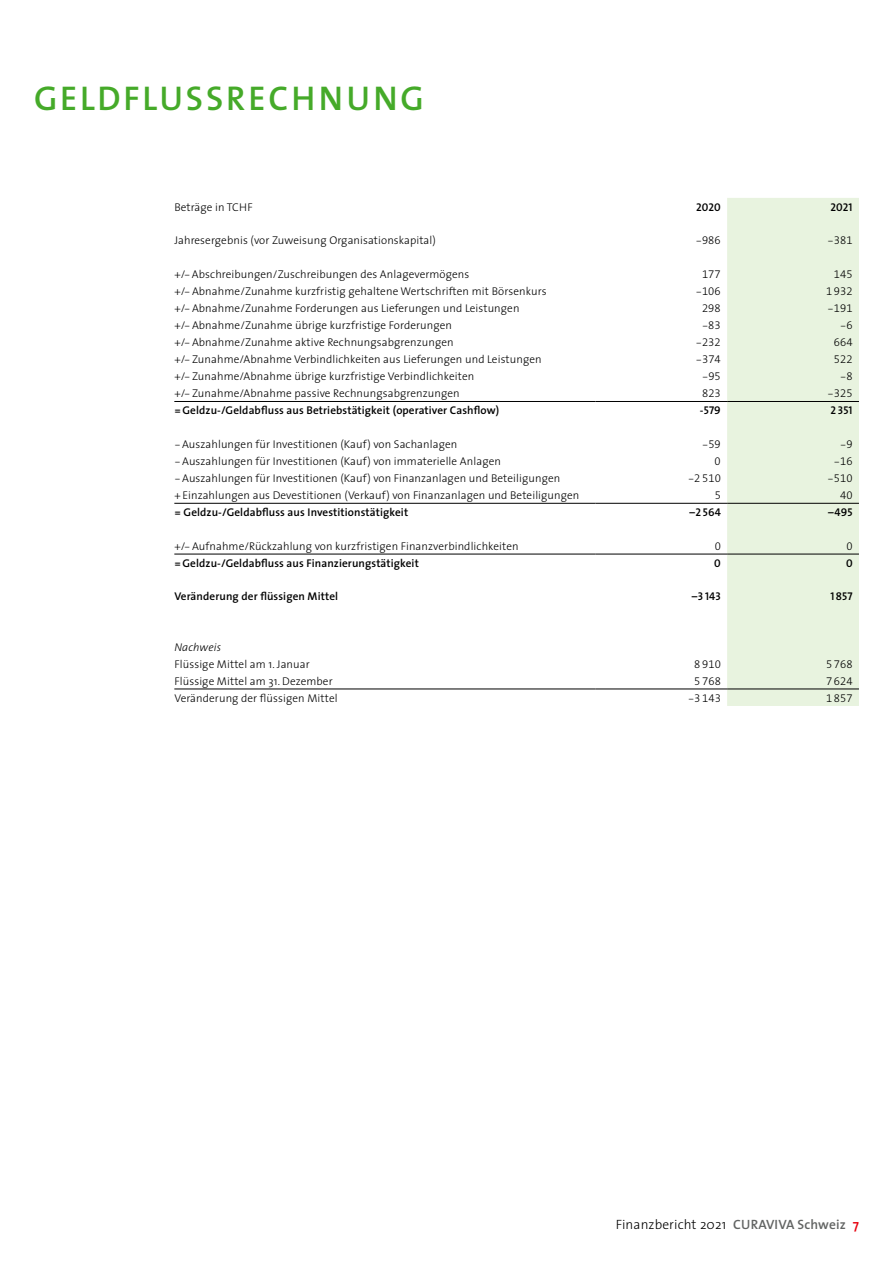
<style>
.page{position:relative;width:893px;height:1263px;background:#fff}
.page>*{position:absolute;margin:0;border:0;box-sizing:border-box;transform-origin:0 0}
.t1{font:600 34.5px "The Sans";letter-spacing:.08em;color:#45aa29}
.t2{font:300 13.5px "The Sans";letter-spacing:.01em;color:#000}
.t3{font:300 11.25px "The Sans";letter-spacing:.01em;color:#000}
.t4{font:600 11.25px "The Sans";letter-spacing:.01em;color:#000}
.t5{font:11.25px "The Sans Light Expert";letter-spacing:.01em;color:#000}
.t6{font:11.25px "The Sans Semi Bold Caps";letter-spacing:.01em;color:#000}
.t7{font:italic 300 11.25px "The Sans";letter-spacing:.01em;color:#000}
.s1{font-family:"The Sans Light Expert";font-weight:400}
.s2{font-weight:600;color:#626463}
.s3{font-weight:600;color:#e7000e}
</style>
<div class="page">
<svg style="left:174px;top:502px;width:553px;height:187px"></svg>
<div style="left:727px;top:198px;width:132px;height:508px;background:#e8f3df"></div>
<hr style="left:174px;top:401px;width:421px;height:1px;background:#000">
<hr style="left:595px;top:401px;width:132px;height:1px;background:#000">
<hr style="left:727px;top:401px;width:132px;height:1px;background:#000">
<hr style="left:174px;top:503px;width:421px;height:1px;background:#000">
<hr style="left:595px;top:503px;width:132px;height:1px;background:#000">
<hr style="left:727px;top:503px;width:132px;height:1px;background:#000">
<hr style="left:174px;top:554px;width:421px;height:1px;background:#000">
<hr style="left:595px;top:554px;width:132px;height:1px;background:#000">
<hr style="left:727px;top:554px;width:132px;height:1px;background:#000">
<hr style="left:174px;top:689px;width:421px;height:1px;background:#000">
<hr style="left:595px;top:689px;width:132px;height:1px;background:#000">
<hr style="left:727px;top:689px;width:132px;height:1px;background:#000">
<h1 class="t1" style="left:34px;top:70px;width:391px">GELDFLUSSRECHNUNG</h1>
<p class="t3" style="left:174px;top:198px;width:80px">Beträge in TCHF</p>
<p class="t6" style="left:696px;top:197px;width:26px">2020</p>
<p class="t6" style="left:830px;top:197px;width:24px">2021</p>
<p class="t3" style="left:174px;top:231px;width:263px">Jahresergebnis (vor Zuweisung Organisationskapital)</p>
<p class="t5" style="left:696px;top:231px;width:27px">-986</p>
<p class="t5" style="left:827px;top:231px;width:27px">-381</p>
<p class="t3" style="left:174px;top:265px;width:297px">+/<span class="s1">-</span>Abschreibungen/Zuschreibungen des Anlagevermögens</p>
<p class="t5" style="left:702px;top:265px;width:20px">177</p>
<p class="t5" style="left:834px;top:265px;width:20px">145</p>
<p class="t3" style="left:174px;top:282px;width:374px">+/<span class="s1">-</span>Abnahme/Zunahme kurzfristig gehaltene Wertschriften mit Börsenkurs</p>
<p class="t5" style="left:696px;top:282px;width:27px">-106</p>
<p class="t5" style="left:826px;top:282px;width:28px">1 932</p>
<p class="t3" style="left:174px;top:299px;width:347px">+/<span class="s1">-</span>Abnahme/Zunahme Forderungen aus Lieferungen und Leistungen</p>
<p class="t5" style="left:702px;top:299px;width:20px">298</p>
<p class="t5" style="left:827px;top:299px;width:27px">-191</p>
<p class="t3" style="left:174px;top:316px;width:279px">+/<span class="s1">-</span>Abnahme/Zunahme übrige kurzfristige Forderungen</p>
<p class="t5" style="left:702px;top:316px;width:20px">-83</p>
<p class="t5" style="left:840px;top:316px;width:14px">-6</p>
<p class="t3" style="left:174px;top:333px;width:281px">+/<span class="s1">-</span>Abnahme/Zunahme aktive Rechnungsabgrenzungen</p>
<p class="t5" style="left:696px;top:333px;width:27px">-232</p>
<p class="t5" style="left:834px;top:333px;width:20px">664</p>
<p class="t3" style="left:174px;top:350px;width:369px">+/<span class="s1">-</span> Zunahme/Abnahme Verbindlichkeiten aus Lieferungen und Leistungen</p>
<p class="t5" style="left:696px;top:350px;width:27px">-374</p>
<p class="t5" style="left:834px;top:350px;width:20px">522</p>
<p class="t3" style="left:174px;top:367px;width:301px">+/<span class="s1">-</span> Zunahme/Abnahme übrige kurzfristige Verbindlichkeiten</p>
<p class="t5" style="left:702px;top:367px;width:20px">-95</p>
<p class="t5" style="left:840px;top:367px;width:14px">-8</p>
<p class="t3" style="left:174px;top:384px;width:287px">+/<span class="s1">-</span> Zunahme/Abnahme passive Rechnungsabgrenzungen</p>
<p class="t5" style="left:702px;top:384px;width:20px">823</p>
<p class="t5" style="left:828px;top:384px;width:27px">-325</p>
<p class="t4" style="left:174px;top:401px;width:326px">=Geldzu-/Geldabfluss aus Betriebstätigkeit (operativer Cashflow)</p>
<p class="t6" style="left:700px;top:401px;width:22px">-579</p>
<p class="t6" style="left:830px;top:401px;width:24px">2 351</p>
<p class="t3" style="left:174px;top:435px;width:284px"><span class="s1">-</span>Auszahlungen für Investitionen (Kauf) von Sachanlagen</p>
<p class="t5" style="left:702px;top:435px;width:20px">-59</p>
<p class="t5" style="left:840px;top:435px;width:14px">-9</p>
<p class="t3" style="left:174px;top:452px;width:328px"><span class="s1">-</span>Auszahlungen für Investitionen (Kauf) von immaterielle Anlagen</p>
<p class="t5" style="left:715px;top:452px;width:8px">0</p>
<p class="t5" style="left:834px;top:452px;width:20px">-16</p>
<p class="t3" style="left:174px;top:469px;width:387px"><span class="s1">-</span>Auszahlungen für Investitionen (Kauf) von Finanzanlagen und Beteiligungen</p>
<p class="t5" style="left:688px;top:469px;width:34px">-2 510</p>
<p class="t5" style="left:828px;top:469px;width:27px">-510</p>
<p class="t3" style="left:174px;top:486px;width:407px">+ Einzahlungen aus Devestitionen (Verkauf) von Finanzanlagen und Beteiligungen</p>
<p class="t5" style="left:715px;top:486px;width:8px">5</p>
<p class="t5" style="left:840px;top:486px;width:14px">40</p>
<p class="t4" style="left:174px;top:503px;width:235px">= Geldzu-/Geldabfluss aus Investitionstätigkeit</p>
<p class="t6" style="left:690px;top:503px;width:33px">–2 564</p>
<p class="t6" style="left:828px;top:503px;width:26px">–495</p>
<p class="t3" style="left:174px;top:537px;width:346px">+/<span class="s1">-</span>Aufnahme/Rückzahlung von kurzfristigen Finanzverbindlichkeiten</p>
<p class="t5" style="left:715px;top:537px;width:8px">0</p>
<p class="t5" style="left:846px;top:537px;width:8px">0</p>
<p class="t4" style="left:174px;top:554px;width:246px">=Geldzu-/Geldabfluss aus Finanzierungstätigkeit</p>
<p class="t6" style="left:714px;top:554px;width:8px">0</p>
<p class="t6" style="left:846px;top:554px;width:8px">0</p>
<p class="t4" style="left:174px;top:587px;width:165px">Veränderung der flüssigen Mittel</p>
<p class="t6" style="left:692px;top:587px;width:31px">–3 143</p>
<p class="t6" style="left:830px;top:587px;width:24px">1 857</p>
<p class="t7" style="left:174px;top:638px;width:48px">Nachweis</p>
<p class="t3" style="left:174px;top:655px;width:137px">Flüssige Mittel am 1. Januar</p>
<p class="t5" style="left:694px;top:655px;width:28px">8 910</p>
<p class="t5" style="left:826px;top:655px;width:28px">5 768</p>
<p class="t3" style="left:174px;top:672px;width:160px">Flüssige Mittel am 31. Dezember</p>
<p class="t5" style="left:694px;top:672px;width:28px">5 768</p>
<p class="t5" style="left:826px;top:672px;width:28px">7 624</p>
<p class="t3" style="left:174px;top:689px;width:165px">Veränderung der flüssigen Mittel</p>
<p class="t5" style="left:688px;top:689px;width:34px">-3 143</p>
<p class="t5" style="left:826px;top:689px;width:28px">1 857</p>
<p class="t2" style="left:616px;top:1213px;width:245px">Finanzbericht 2021 <span class="s2">CURAVIVA Schweiz</span> <span class="s3">7</span></p>
</div>
